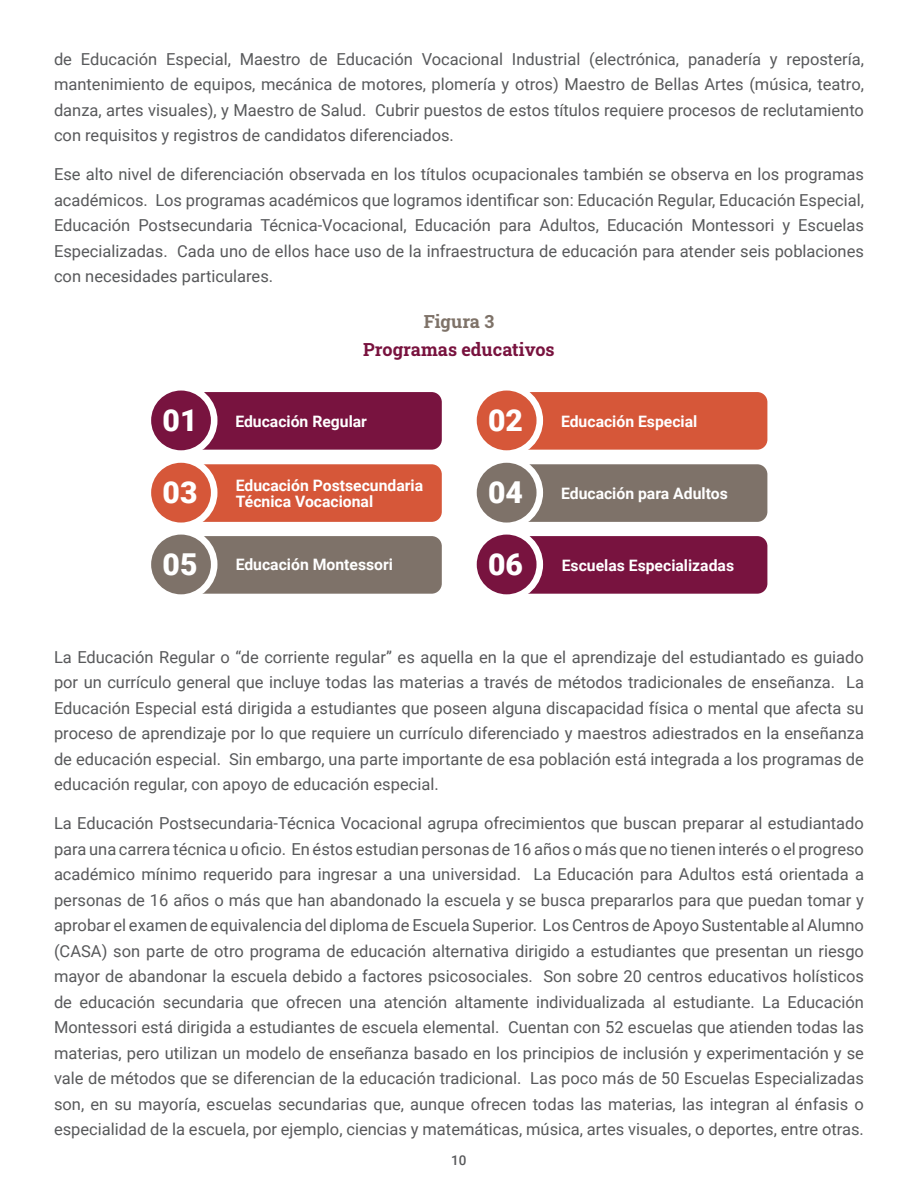
<style>
.page{position:relative;width:918px;height:1188px;background:#fff}
.page>*{position:absolute;margin:0;border:0;box-sizing:border-box;transform-origin:0 0}
.t1{font:900 30.15px "Roboto";color:#fff}
.t2{font:18px "Roboto Slab";color:#78123e}
.t3{font:18px "Roboto Slab";color:#7e7268}
.t4{font:16.5px/25.5px "Roboto";color:#58595b;text-align:justify}
.t5{font:700 15.75px/15.8px "Roboto";color:#fff}
.t6{font:500 13.5px "Roboto";color:#58595b}
</style>
<div class="page">
<div style="left:492px;top:392px;width:275px;height:58px;background:#d65739;border-radius:10px"></div>
<div style="left:166px;top:392px;width:276px;height:58px;background:#78133f;border-radius:10px"></div>
<div style="left:166px;top:464px;width:276px;height:58px;background:#d65739;border-radius:10px"></div>
<div style="left:166px;top:536px;width:276px;height:58px;background:#7e7269;border-radius:10px"></div>
<svg style="left:151px;top:390px;width:66px;height:205px"></svg>
<div style="left:492px;top:464px;width:275px;height:58px;background:#7e7269;border-radius:10px"></div>
<div style="left:492px;top:536px;width:275px;height:58px;background:#78133f;border-radius:10px"></div>
<svg style="left:476px;top:390px;width:67px;height:205px"></svg>
<p class="t4" style="left:54px;top:46px;width:811px">de Educación Especial, Maestro de Educación Vocacional Industrial (electrónica, panadería y repostería, mantenimiento de equipos, mecánica de motores, plomería y otros) Maestro de Bellas Artes (música, teatro, danza, artes visuales), y Maestro de Salud. Cubrir puestos de estos títulos requiere procesos de reclutamiento con requisitos y registros de candidatos diferenciados.</p>
<p class="t4" style="left:54px;top:161px;width:812px">Ese alto nivel de diferenciación observada en los títulos ocupacionales también se observa en los programas académicos. Los programas académicos que logramos identificar son: Educación Regular, Educación Especial, Educación Postsecundaria Técnica-Vocacional, Educación para Adultos, Educación Montessori y Escuelas Especializadas. Cada uno de ellos hace uso de la infraestructura de educación para atender seis poblaciones con necesidades particulares.</p>
<p class="t3" style="left:424px;top:309px;width:72px">Figura 3</p>
<p class="t2" style="left:363px;top:337px;width:193px">Programas educativos</p>
<h1 class="t1" style="left:163px;top:399px;width:36px">01</h1>
<p class="t5" style="left:235px;top:413px;width:133px">Educación Regular</p>
<p class="t5" style="left:561px;top:413px;width:138px">Educación Especial</p>
<h1 class="t1" style="left:488px;top:399px;width:36px">02</h1>
<h1 class="t1" style="left:163px;top:472px;width:36px">03</h1>
<p class="t5" style="left:236px;top:477px;width:189px">Educación Postsecundaria<br>Técnica Vocacional</p>
<h1 class="t1" style="left:488px;top:472px;width:36px">04</h1>
<p class="t5" style="left:561px;top:485px;width:168px">Educación para Adultos</p>
<h1 class="t1" style="left:163px;top:543px;width:36px">05</h1>
<p class="t5" style="left:236px;top:556px;width:159px">Educación Montessori</p>
<h1 class="t1" style="left:488px;top:543px;width:36px">06</h1>
<p class="t5" style="left:562px;top:557px;width:174px">Escuelas Especializadas</p>
<p class="t4" style="left:54px;top:643px;width:812px">La Educación Regular o “de corriente regular” es aquella en la que el aprendizaje del estudiantado es guiado por un currículo general que incluye todas las materias a través de métodos tradicionales de enseñanza. La Educación Especial está dirigida a estudiantes que poseen alguna discapacidad física o mental que afecta su proceso de aprendizaje por lo que requiere un currículo diferenciado y maestros adiestrados en la enseñanza de educación especial. Sin embargo, una parte importante de esa población está integrada a los programas de educación regular, con apoyo de educación especial.</p>
<p class="t4" style="left:54px;top:810px;width:812px">La Educación Postsecundaria-Técnica Vocacional agrupa ofrecimientos que buscan preparar al estudiantado para una carrera técnica u oficio. En éstos estudian personas de 16 años o más que no tienen interés o el progreso académico mínimo requerido para ingresar a una universidad. La Educación para Adultos está orientada a personas de 16 años o más que han abandonado la escuela y se busca prepararlos para que puedan tomar y aprobar el examen de equivalencia del diploma de Escuela Superior. Los Centros de Apoyo Sustentable al Alumno (CASA) son parte de otro programa de educación alternativa dirigido a estudiantes que presentan un riesgo mayor de abandonar la escuela debido a factores psicosociales. Son sobre 20 centros educativos holísticos de educación secundaria que ofrecen una atención altamente individualizada al estudiante. La Educación Montessori está dirigida a estudiantes de escuela elemental. Cuentan con 52 escuelas que atienden todas las materias, pero utilizan un modelo de enseñanza basado en los principios de inclusión y experimentación y se vale de métodos que se diferencian de la educación tradicional. Las poco más de 50 Escuelas Especializadas son, en su mayoría, escuelas secundarias que, aunque ofrecen todas las materias, las integran al énfasis o especialidad de la escuela, por ejemplo, ciencias y matemáticas, música, artes visuales, o deportes, entre otras.</p>
<p class="t6" style="left:451px;top:1150px;width:17px">10</p>
</div>
